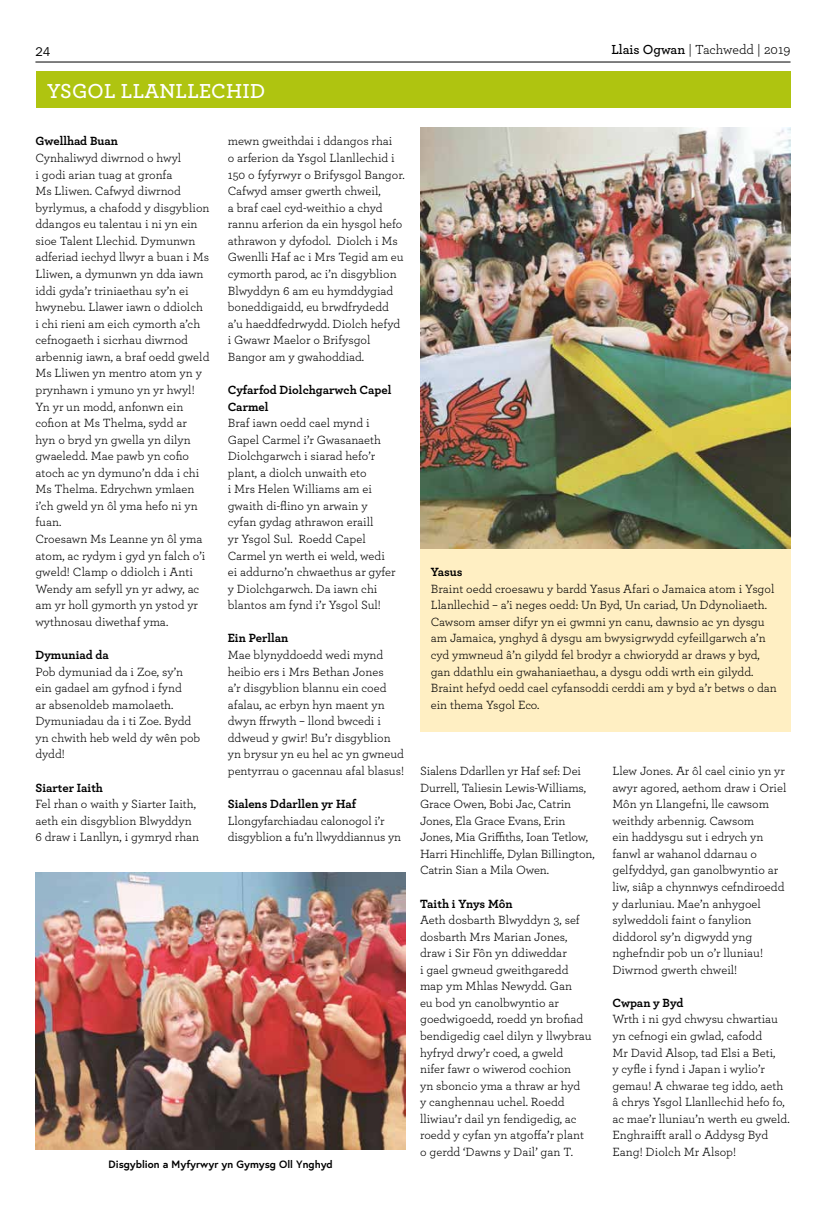
<style>
.page{position:relative;width:826px;height:1205px;background:#fff}
.page>*{position:absolute;margin:0;border:0;box-sizing:border-box;transform-origin:0 0}
.t1{font:600 21.25px "Archer";letter-spacing:.01em;color:#fff}
.t2{font:13.75px "Archer";color:#000}
.t3{font:12.5px/16.6px "Archer";color:#000}
.t4{font:700 12.5px/16.5px "Archer";color:#000}
.t5{font:12.5px "Franklin Gothic IT Cby BT";color:#000}
.t6{font:700 10.62px "Europa";color:#000}
.s1{font-weight:600}
</style>
<div class="page">
<hr style="left:35px;top:62px;width:755px;height:1px;background:#000">
<div style="left:420px;top:536px;width:370px;height:195px;background:#ffefc3"></div>
<div style="left:36px;top:71px;width:754px;height:37px;background:#afc410"></div>
<img style="left:420px;top:127px;width:370px;height:421px">
<img style="left:35px;top:873px;width:371px;height:276px">
<p class="t5" style="left:35px;top:44px;width:16px">24</p>
<p class="t2" style="left:611px;top:40px;width:181px"><span class="s1">Llais Ogwan</span> | Tachwedd | 2019</p>
<h1 class="t1" style="left:47px;top:75px;width:220px">YSGOL LLANLLECHID</h1>
<p class="t4" style="left:35px;top:132px;width:84px">Gwellhad Buan</p>
<p class="t3" style="left:35px;top:149px;width:175px">Cynhaliwyd diwrnod o hwyl<br>i godi arian tuag at gronfa<br>Ms Lliwen. Cafwyd diwrnod byrlymus, a chafodd y disgyblion ddangos eu talentau i ni yn ein sioe Talent Llechid. Dymunwn adferiad iechyd llwyr a buan i Ms<br>Lliwen, a dymunwn yn dda iawn iddi gyda’r triniaethau sy’n ei hwynebu. Llawer iawn o ddiolch i chi rieni am eich cymorth a’ch cefnogaeth i sicrhau diwrnod arbennig iawn, a braf oedd gweld<br>Ms Lliwen yn mentro atom yn y prynhawn i ymuno yn yr hwyl!<br>Yn yr un modd, anfonwn ein cofion at Ms Thelma, sydd ar hyn o bryd yn gwella yn dilyn gwaeledd. Mae pawb yn cofio atoch ac yn dymuno’n dda i chi<br>Ms Thelma. Edrychwn ymlaen i’ch gweld yn ôl yma hefo ni yn fuan.<br>Croesawn Ms Leanne yn ôl yma atom, ac rydym i gyd yn falch o’i gweld! Clamp o ddiolch i Anti<br>Wendy am sefyll yn yr adwy, ac am yr holl gymorth yn ystod yr wythnosau diwethaf yma.</p>
<p class="t4" style="left:35px;top:646px;width:75px">Dymuniad da</p>
<p class="t3" style="left:35px;top:662px;width:166px">Pob dymuniad da i Zoe, sy’n ein gadael am gyfnod i fynd<br>ar absenoldeb mamolaeth.<br>Dymuniadau da i ti Zoe. Bydd yn chwith heb weld dy wên pob dydd!</p>
<p class="t4" style="left:35px;top:778px;width:69px">Siarter Iaith</p>
<p class="t3" style="left:35px;top:795px;width:165px">Fel rhan o waith y Siarter Iaith, aeth ein disgyblion Blwyddyn<br>6 draw i Lanllyn, i gymryd rhan</p>
<p class="t3" style="left:228px;top:132px;width:178px">mewn gweithdai i ddangos rhai<br>o arferion da Ysgol Llanllechid i<br>150 o fyfyrwyr o Brifysgol Bangor.<br>Cafwyd amser gwerth chweil,<br>a braf cael cyd-weithio a chyd rannu arferion da ein hysgol hefo athrawon y dyfodol. Diolch i Ms<br>Gwenlli Haf ac i Mrs Tegid am eu cymorth parod, ac i’n disgyblion<br>Blwyddyn 6 am eu hymddygiad boneddigaidd, eu brwdfrydedd a’u haeddfedrwydd. Diolch hefyd i Gwawr Maelor o Brifysgol<br>Bangor am y gwahoddiad.</p>
<p class="t4" style="left:228px;top:381px;width:165px">Cyfarfod Diolchgarwch Capel<br>Carmel</p>
<p class="t3" style="left:228px;top:414px;width:169px">Braf iawn oedd cael mynd i<br>Gapel Carmel i’r Gwasanaeth<br>Diolchgarwch i siarad hefo’r plant, a diolch unwaith eto<br>i Mrs Helen Williams am ei gwaith di-flino yn arwain y cyfan gydag athrawon eraill<br>yr Ysgol Sul. Roedd Capel<br>Carmel yn werth ei weld, wedi ei addurno’n chwaethus ar gyfer y Diolchgarwch. Da iawn chi blantos am fynd i’r Ysgol Sul!</p>
<p class="t4" style="left:228px;top:629px;width:62px">Ein Perllan</p>
<p class="t3" style="left:228px;top:646px;width:178px">Mae blynyddoedd wedi mynd heibio ers i Mrs Bethan Jones<br>a’r disgyblion blannu ein coed afalau, ac erbyn hyn maent yn dwyn ffrwyth – llond bwcedi i ddweud y gwir! Bu’r disgyblion yn brysur yn eu hel ac yn gwneud pentyrrau o gacennau afal blasus!</p>
<p class="t4" style="left:228px;top:795px;width:130px">Sialens Ddarllen yr Haf</p>
<p class="t3" style="left:228px;top:812px;width:175px">Llongyfarchiadau calonogol i’r disgyblion a fu’n llwyddiannus yn</p>
<p class="t6" style="left:108px;top:1157px;width:226px">Disgyblion a Myfyrwyr yn Gymysg Oll Ynghyd</p>
<p class="t4" style="left:431px;top:563px;width:33px">Yasus</p>
<p class="t3" style="left:431px;top:580px;width:347px">Braint oedd croesawu y bardd Yasus Afari o Jamaica atom i Ysgol Llanllechid – a’i neges oedd: Un Byd, Un cariad, Un Ddynoliaeth.<br>Cawsom amser difyr yn ei gwmni yn canu, dawnsio ac yn dysgu am Jamaica, ynghyd â dysgu am bwysigrwydd cyfeillgarwch a’n cyd ymwneud â’n gilydd fel brodyr a chwiorydd ar draws y byd, gan ddathlu ein gwahaniaethau, a dysgu oddi wrth ein gilydd.<br>Braint hefyd oedd cael cyfansoddi cerddi am y byd a’r betws o dan ein thema Ysgol Eco.</p>
<p class="t3" style="left:420px;top:762px;width:176px">Sialens Ddarllen yr Haf sef: Dei<br>Durrell, Taliesin Lewis-Williams,<br>Grace Owen, Bobi Jac, Catrin<br>Jones, Ela Grace Evans, Erin<br>Jones, Mia Griffiths, Ioan Tetlow,<br>Harri Hinchliffe, Dylan Billington,<br>Catrin Sian a Mila Owen.</p>
<p class="t4" style="left:420px;top:894px;width:94px">Taith i Ynys Môn</p>
<p class="t3" style="left:420px;top:911px;width:173px">Aeth dosbarth Blwyddyn 3, sef dosbarth Mrs Marian Jones, draw i Sir Fôn yn ddiweddar<br>i gael gwneud gweithgaredd map ym Mhlas Newydd. Gan<br>eu bod yn canolbwyntio ar goedwigoedd, roedd yn brofiad bendigedig cael dilyn y llwybrau hyfryd drwy’r coed, a gweld<br>nifer fawr o wiwerod cochion<br>yn sboncio yma a thraw ar hyd<br>y canghennau uchel. Roedd lliwiau’r dail yn fendigedig, ac roedd y cyfan yn atgoffa’r plant o gerdd ‘Dawns y Dail’ gan T.</p>
<p class="t3" style="left:612px;top:762px;width:176px">Llew Jones. Ar ôl cael cinio yn yr awyr agored, aethom draw i Oriel<br>Môn yn Llangefni, lle cawsom weithdy arbennig. Cawsom<br>ein haddysgu sut i edrych yn fanwl ar wahanol ddarnau o gelfyddyd, gan ganolbwyntio ar liw, siâp a chynnwys cefndiroedd y darluniau. Mae’n anhygoel sylweddoli faint o fanylion diddorol sy’n digwydd yng nghefndir pob un o’r lluniau!<br>Diwrnod gwerth chweil!</p>
<p class="t4" style="left:612px;top:993px;width:73px">Cwpan y Byd</p>
<p class="t3" style="left:612px;top:1010px;width:179px">Wrth i ni gyd chwysu chwartiau yn cefnogi ein gwlad, cafodd<br>Mr David Alsop, tad Elsi a Beti,<br>y cyfle i fynd i Japan i wylio’r gemau! A chwarae teg iddo, aeth â chrys Ysgol Llanllechid hefo fo, ac mae’r lluniau’n werth eu gweld.<br>Enghraifft arall o Addysg Byd<br>Eang! Diolch Mr Alsop!</p>
</div>
